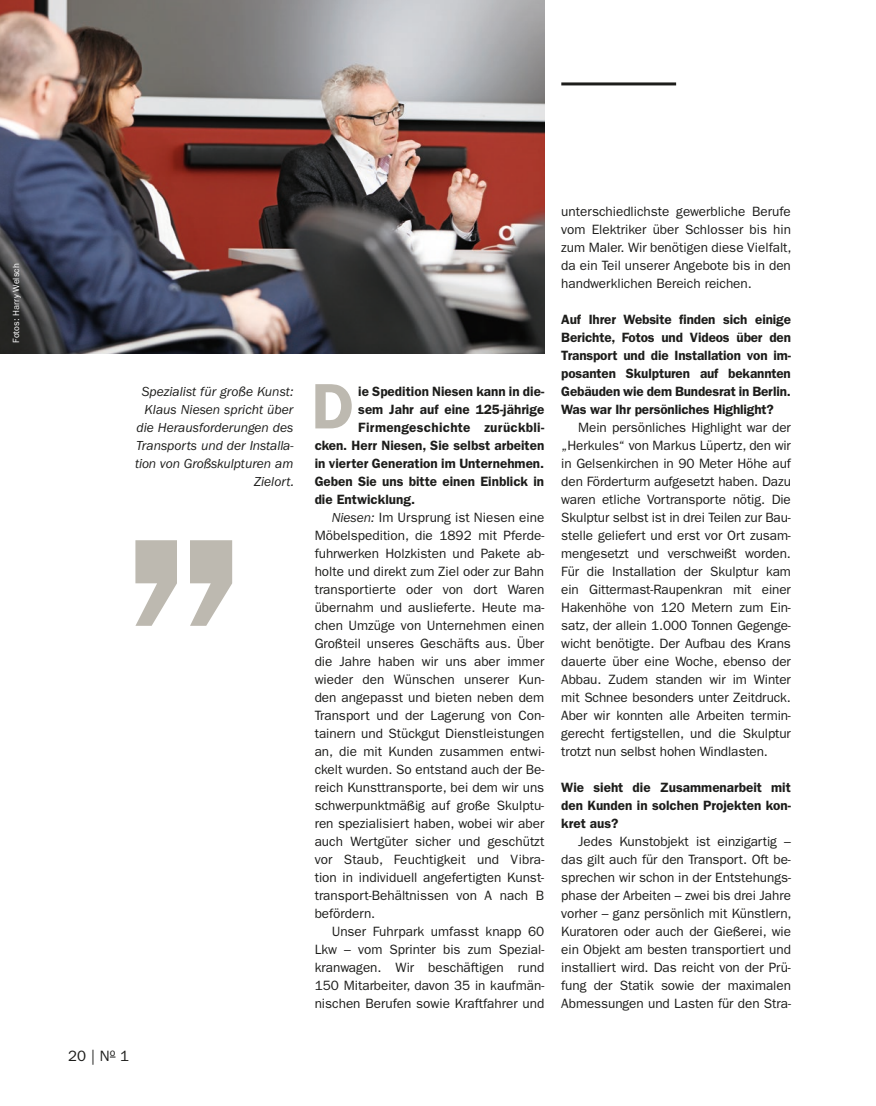
<style>
.page{position:relative;width:876px;height:1106px;background:#fff}
.page>*{position:absolute;margin:0;border:0;box-sizing:border-box;transform-origin:0 0}
.t1{font:600 64.5px "ITC Franklin Gothic Std";color:#bdb9b0}
.t2{font:15px "ITC Franklin Gothic Std";color:#1d1d1b}
.t3{font:13.5px/18px "ITC Franklin Gothic Std";color:#1d1d1b;text-align:justify}
.t4{font:600 13.5px/18px "ITC Franklin Gothic Std";color:#1d1d1b;text-align:justify}
.t5{font:italic 13.5px/18px "ITC Franklin Gothic Std";color:#1d1d1b;text-align:right}
.t6{font:600 13.5px "ITC Franklin Gothic Std";letter-spacing:.02em;color:#1d1d1b}
.t7{font:9px "Franklin Gothic";color:#fff}
.s1{font-style:italic}
</style>
<div class="page">
<hr style="left:561px;top:82px;width:115px;height:3px;background:#1d1d1b">
<img style="left:0;top:0;width:544px;height:353px">
<svg style="left:135px;top:540px;width:97px;height:86px"></svg>
<p class="t7" style="left:11px;top:343px;width:81px;rotate:-90deg">Fotos: Harry Welsch</p>
<p class="t5" style="left:135px;top:383px;width:161px">Spezialist für große Kunst:<br>Klaus Niesen spricht über die Herausforderungen des<br>Transports und der Installa&shy;tion von Großskulpturen am<br>Zielort.</p>
<h1 class="t1" style="left:311px;top:368px;width:44px">D</h1>
<p class="t4" style="left:358px;top:382px;width:188px">ie Spedition Niesen kann in die-</p>
<p class="t4" style="left:358px;top:400px;width:188px">sem Jahr auf eine 125-jährige</p>
<p class="t6" style="left:358px;top:419px;width:188px">Firmengeschichte zurückbli-</p>
<p class="t4" style="left:315px;top:436px;width:231px">cken. Herr Niesen, Sie selbst arbeiten</p>
<p class="t4" style="left:315px;top:454px;width:231px">in vierter Generation im Unternehmen.</p>
<p class="t4" style="left:315px;top:472px;width:231px">Geben Sie uns bitte einen Einblick in</p>
<p class="t4" style="left:315px;top:490px;width:102px">die Entwicklung.</p>
<p class="t3" style="left:332px;top:508px;width:214px"><span class="s1">Niesen:</span> Im Ursprung ist Niesen eine</p>
<p class="t3" style="left:315px;top:526px;width:231px">Möbelspedition, die 1892 mit Pferde-</p>
<p class="t3" style="left:315px;top:544px;width:231px">fuhrwerken Holzkisten und Pakete ab-</p>
<p class="t3" style="left:315px;top:562px;width:231px">holte und direkt zum Ziel oder zur Bahn</p>
<p class="t3" style="left:315px;top:580px;width:231px">transportierte oder von dort Waren</p>
<p class="t3" style="left:315px;top:598px;width:231px">übernahm und auslieferte. Heute ma-</p>
<p class="t3" style="left:315px;top:616px;width:231px">chen Umzüge von Unternehmen einen</p>
<p class="t3" style="left:315px;top:634px;width:231px">Großteil unseres Geschäfts aus. Über</p>
<p class="t3" style="left:315px;top:652px;width:231px">die Jahre haben wir uns aber immer</p>
<p class="t3" style="left:315px;top:670px;width:231px">wieder den Wünschen unserer Kun-</p>
<p class="t3" style="left:315px;top:688px;width:231px">den angepasst und bieten neben dem</p>
<p class="t3" style="left:315px;top:706px;width:231px">Transport und der Lagerung von Con-</p>
<p class="t3" style="left:315px;top:724px;width:231px">tainern und Stückgut Dienstleistungen</p>
<p class="t3" style="left:315px;top:742px;width:231px">an, die mit Kunden zusammen entwi-</p>
<p class="t3" style="left:315px;top:760px;width:231px">ckelt wurden. So entstand auch der Be-</p>
<p class="t3" style="left:315px;top:778px;width:231px">reich Kunsttransporte, bei dem wir uns</p>
<p class="t3" style="left:315px;top:796px;width:231px">schwerpunktmäßig auf große Skulptu-</p>
<p class="t3" style="left:315px;top:814px;width:231px">ren spezialisiert haben, wobei wir aber</p>
<p class="t3" style="left:315px;top:832px;width:231px">auch Wertgüter sicher und geschützt</p>
<p class="t3" style="left:315px;top:850px;width:231px">vor Staub, Feuchtigkeit und Vibra-</p>
<p class="t3" style="left:315px;top:868px;width:231px">tion in individuell angefertigten Kunst-</p>
<p class="t3" style="left:315px;top:886px;width:231px">transport-Behältnissen von A nach B</p>
<p class="t3" style="left:315px;top:904px;width:62px">befördern.</p>
<p class="t3" style="left:332px;top:922px;width:214px">Unser Fuhrpark umfasst knapp 60</p>
<p class="t3" style="left:315px;top:940px;width:231px">Lkw – vom Sprinter bis zum Spezial-</p>
<p class="t3" style="left:315px;top:958px;width:231px">kranwagen. Wir beschäftigen rund</p>
<p class="t3" style="left:315px;top:976px;width:231px">150 Mitarbeiter, davon 35 in kaufmän-</p>
<p class="t3" style="left:315px;top:994px;width:231px">nischen Berufen sowie Kraftfahrer und</p>
<p class="t2" style="left:68px;top:1047px;width:62px">20 | N<sup>o</sup> 1</p>
<p class="t3" style="left:561px;top:203px;width:232px">unterschiedlichste gewerbliche Berufe vom Elektriker über Schlosser bis hin zum Maler. Wir benötigen diese Vielfalt, da ein Teil unserer Angebote bis in den handwerklichen Bereich reichen.</p>
<p class="t4" style="left:561px;top:310px;width:231px">Auf Ihrer Website finden sich einige Berichte, Fotos und Videos über den Transport und die Installation von im&shy;posanten Skulpturen auf bekannten Gebäuden wie dem Bundesrat in Berlin.<br>Was war Ihr persönliches Highlight?</p>
<p class="t3" style="left:561px;top:418px;width:231px;text-indent:17px">Mein persönliches Highlight war der „Herkules“ von Markus Lüpertz, den wir in Gelsenkirchen in 90 Meter Höhe auf den Förderturm aufgesetzt haben. Dazu waren etliche Vortransporte nötig. Die Skulptur selbst ist in drei Teilen zur Bau&shy;stelle geliefert und erst vor Ort zusam&shy;mengesetzt und verschweißt worden.<br>Für die Installation der Skulptur kam ein Gittermast-Raupenkran mit einer Hakenhöhe von 120 Metern zum Ein&shy;satz, der allein 1.000 Tonnen Gegenge&shy;wicht benötigte. Der Aufbau des Krans dauerte über eine Woche, ebenso der Abbau. Zudem standen wir im Winter mit Schnee besonders unter Zeitdruck.<br>Aber wir konnten alle Arbeiten termin&shy;gerecht fertigstellen, und die Skulptur trotzt nun selbst hohen Windlasten.</p>
<p class="t4" style="left:561px;top:778px;width:231px">Wie sieht die Zusammenarbeit mit den Kunden in solchen Projekten kon&shy;kret aus?</p>
<p class="t3" style="left:561px;top:832px;width:232px;text-indent:17px">Jedes Kunstobjekt ist einzigartig – das gilt auch für den Transport. Oft be&shy;sprechen wir schon in der Entstehungs&shy;phase der Arbeiten – zwei bis drei Jahre vorher – ganz persönlich mit Künstlern, Kuratoren oder auch der Gießerei, wie ein Objekt am besten transportiert und installiert wird. Das reicht von der Prü&shy;fung der Statik sowie der maximalen Abmessungen und Lasten für den Stra-</p>
</div>
